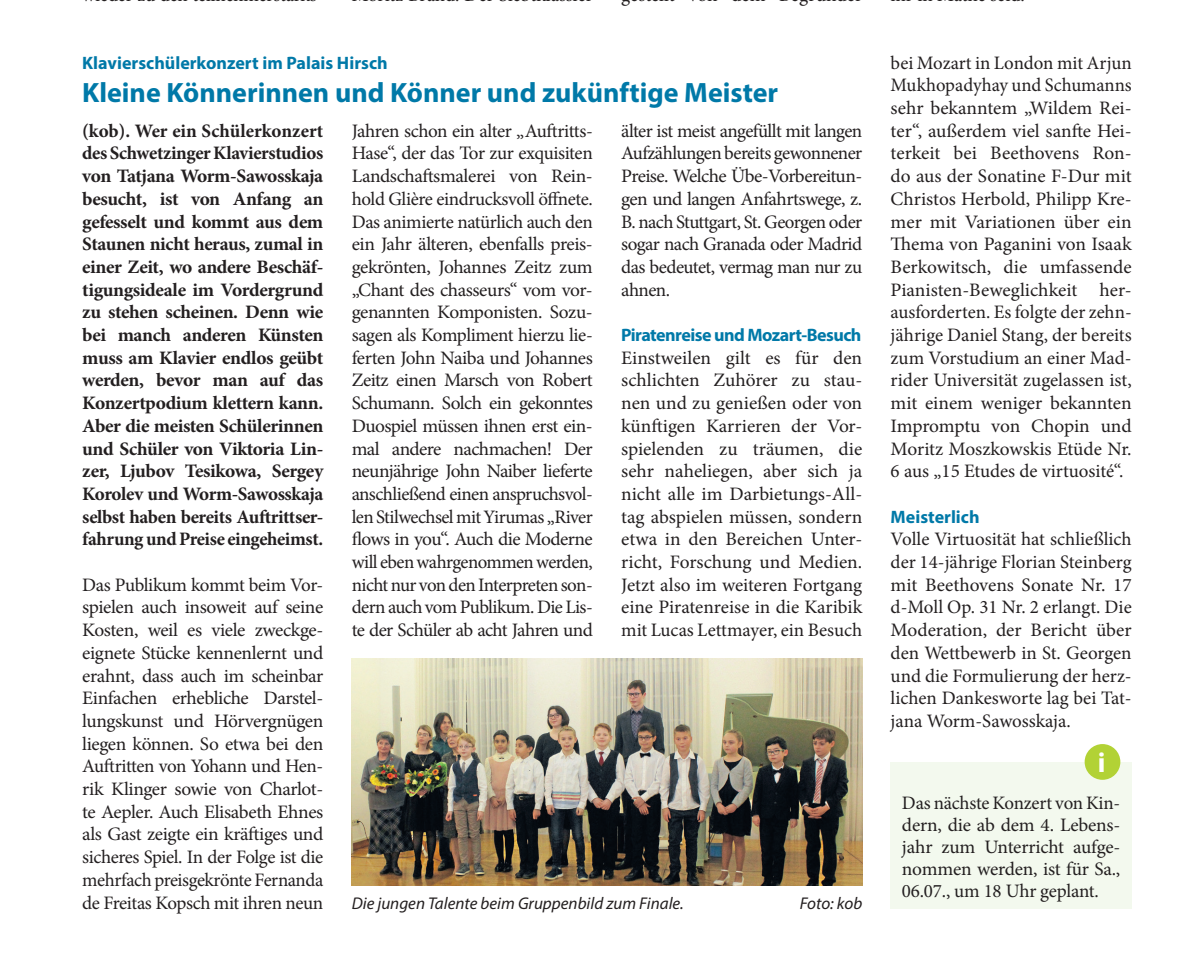
<style>
.page{position:relative;width:1197px;height:971px;background:#fff}
.page>*{position:absolute;margin:0;border:0;box-sizing:border-box;transform-origin:0 0}
.t1{font:700 28px "Myriad Pro";color:#0079a8}
.t2{font:700 28px "Myriad Pro";color:#fff}
.t3{font:19px/22.6px "Minion Pro";letter-spacing:-.015em;color:#231f20;text-align:justify}
.t4{font:700 19px/22.6px "Minion Pro";letter-spacing:-.02em;color:#231f20;text-align:justify}
.t5{font:700 18px "Myriad Pro";color:#0079a8}
.t6{font:700 18px "Myriad Pro";letter-spacing:-.03em;color:#0079a8}
.t7{font:italic 17px "Myriad Pro";color:#231f20}
</style>
<div class="page">
<img style="left:351px;top:658px;width:511px;height:227px">
<div style="left:890px;top:761px;width:241px;height:147px;background:#f3f9ee"></div>
<div style="left:1084px;top:743px;width:36px;height:36px;background:#b2d235;border-radius:50%"></div>
<p class="t5" style="left:82px;top:51px;width:307px">Klavierschülerkonzert im Palais Hirsch</p>
<h1 class="t1" style="left:82px;top:75px;width:697px">Kleine Könnerinnen und Könner und zukünftige Meister</h1>
<p class="t4" style="left:82px;top:119px;width:242px">(kob). Wer ein Schülerkonzert des Schwetzinger Klavierstudios von Tatjana Worm-Sawosskaja besucht, ist von Anfang an gefesselt und kommt aus dem Staunen nicht heraus, zumal in einer Zeit, wo andere Beschäf&shy;tigungsideale im Vordergrund zu stehen scheinen. Denn wie bei manch anderen Künsten muss am Klavier endlos geübt werden, bevor man auf das Konzertpodium klettern kann.<br>Aber die meisten Schülerinnen und Schüler von Viktoria Lin&shy;zer, Ljubov Tesikowa, Sergey Korolev und Worm-Sawosskaja selbst haben bereits Auftrittser&shy;fahrung und Preise eingeheimst.</p>
<p class="t3" style="left:82px;top:573px;width:242px">Das Publikum kommt beim Vor&shy;spielen auch insoweit auf seine Kosten, weil es viele zweckge&shy;eignete Stücke kennenlernt und erahnt, dass auch im scheinbar Einfachen erhebliche Darstel&shy;lungskunst und Hörvergnügen liegen können. So etwa bei den Auftritten von Yohann und Hen&shy;rik Klinger sowie von Charlot&shy;te Aepler. Auch Elisabeth Ehnes als Gast zeigte ein kräftiges und sicheres Spiel. In der Folge ist die mehrfach preisgekrönte Fernanda de Freitas Kopsch mit ihren neun</p>
<p class="t3" style="left:351px;top:119px;width:242px">Jahren schon ein alter „Auftritts-Hase“, der das Tor zur exquisiten Landschaftsmalerei von Rein&shy;hold Glière eindrucksvoll öffnete.<br>Das animierte natürlich auch den ein Jahr älteren, ebenfalls preis&shy;gekrönten, Johannes Zeitz zum „Chant des chasseurs“ vom vor&shy;genannten Komponisten. Sozu&shy;sagen als Kompliment hierzu lie&shy;ferten John Naiba und Johannes Zeitz einen Marsch von Robert Schumann. Solch ein gekonntes Duospiel müssen ihnen erst ein&shy;mal andere nachmachen! Der neunjährige John Naiber lieferte anschließend einen anspruchsvol&shy;len Stilwechsel mit Yirumas „River flows in you“. Auch die Moderne will eben wahrgenommen werden, nicht nur von den Interpreten son&shy;dern auch vom Publikum. Die Lis&shy;te der Schüler ab acht Jahren und</p>
<p class="t3" style="left:621px;top:119px;width:242px">älter ist meist angefüllt mit langen Aufzählungen bereits gewonnener Preise. Welche Übe-Vorbereitun&shy;gen und langen Anfahrtswege, z.<br>B. nach Stuttgart, St. Georgen oder sogar nach Granada oder Madrid das bedeutet, vermag man nur zu ahnen.</p>
<p class="t6" style="left:621px;top:323px;width:242px">Piratenreise und Mozart-Besuch</p>
<p class="t3" style="left:621px;top:346px;width:242px">Einstweilen gilt es für den schlichten Zuhörer zu stau&shy;nen und zu genießen oder von künftigen Karrieren der Vor&shy;spielenden zu träumen, die sehr naheliegen, aber sich ja nicht alle im Darbietungs-All&shy;tag abspielen müssen, sondern etwa in den Bereichen Unter&shy;richt, Forschung und Medien.<br>Jetzt also im weiteren Fortgang eine Piratenreise in die Karibik mit Lucas Lettmayer, ein Besuch</p>
<p class="t7" style="left:351px;top:891px;width:333px">Die jungen Talente beim Gruppenbild zum Finale.</p>
<p class="t7" style="left:799px;top:891px;width:64px">Foto: kob</p>
<p class="t3" style="left:890px;top:51px;width:242px">bei Mozart in London mit Arjun Mukhopadyhay und Schumanns sehr bekanntem „Wildem Rei&shy;ter“, außerdem viel sanfte Hei&shy;terkeit bei Beethovens Ron&shy;do aus der Sonatine F-Dur mit Christos Herbold, Philipp Kre&shy;mer mit Variationen über ein Thema von Paganini von Isaak Berkowitsch, die umfassende Pianisten-Beweglichkeit her&shy;ausforderten. Es folgte der zehn&shy;jährige Daniel Stang, der bereits zum Vorstudium an einer Mad&shy;rider Universität zugelassen ist, mit einem weniger bekannten Impromptu von Chopin und Moritz Moszkowskis Etüde Nr.<br>6 aus „15 Etudes de virtuosité“.</p>
<p class="t5" style="left:890px;top:504px;width:90px">Meisterlich</p>
<p class="t3" style="left:890px;top:528px;width:242px">Volle Virtuosität hat schließlich der 14-jährige Florian Steinberg mit Beethovens Sonate Nr. 17 d-Moll Op. 31 Nr. 2 erlangt. Die Moderation, der Bericht über den Wettbewerb in St. Georgen und die Formulierung der herz&shy;lichen Dankesworte lag bei Tat&shy;jana Worm-Sawosskaja.</p>
<h1 class="t2" style="left:1097px;top:744px;width:9px">i</h1>
<p class="t3" style="left:901px;top:791px;width:220px;line-height:22px">Das nächste Konzert von Kin&shy;dern, die ab dem 4. Lebens&shy;jahr zum Unterricht aufge&shy;nommen werden, ist für Sa., 06.07., um 18 Uhr geplant.</p>
</div>
